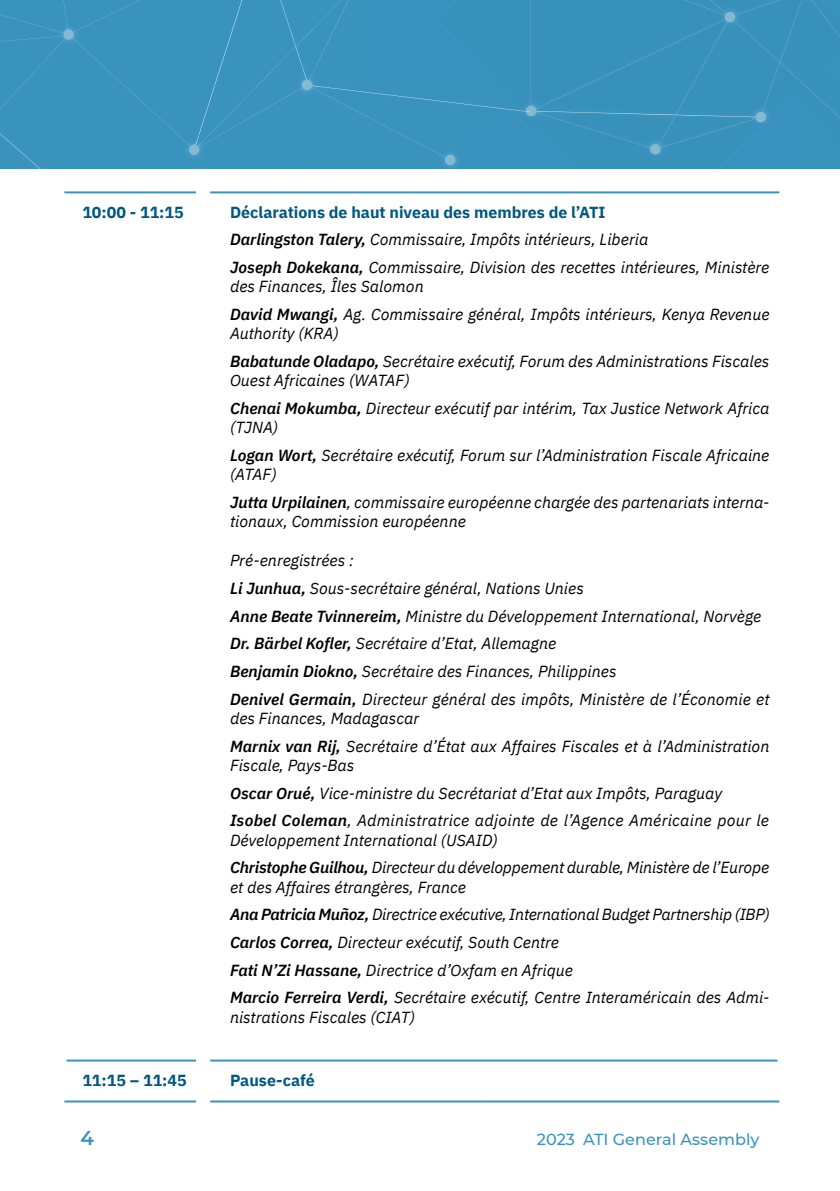
<style>
.page{position:relative;width:840px;height:1191px;background:#fff}
.page>*{position:absolute;margin:0;border:0;box-sizing:border-box;transform-origin:0 0}
.t1{font:600 20px "Montserrat";color:#3a93be}
.t2{font:italic 16px/27.8px "IBM Plex Sans";color:#000}
.t3{font:700 16px "IBM Plex Sans";color:#005880}
.t4{font:500 16px "Montserrat";color:#3a93be}
.s1{font-weight:700;font-style:normal;color:#005880}
.s2{font-weight:600}
</style>
<div class="page">
<div style="left:0;top:0;width:839px;height:168px;background:#3a93bd"></div>
<hr style="left:64px;top:191px;width:132px;height:2px;background:#3a93be">
<hr style="left:210px;top:191px;width:271px;height:2px;background:#3a93be">
<hr style="left:481px;top:191px;width:298px;height:2px;background:#3a93be">
<hr style="left:66px;top:1059px;width:130px;height:2px;background:#3a93be">
<hr style="left:210px;top:1059px;width:271px;height:2px;background:#3a93be">
<hr style="left:481px;top:1059px;width:296px;height:2px;background:#3a93be">
<hr style="left:64px;top:1100px;width:132px;height:2px;background:#3a93be">
<hr style="left:210px;top:1100px;width:271px;height:2px;background:#3a93be">
<hr style="left:481px;top:1100px;width:298px;height:2px;background:#3a93be">
<p class="t3" style="left:82px;top:199px;width:103px">10:00 - 11:15</p>
<p class="t2" style="left:230px;top:197px;width:540px"><span class="s1">Déclarations de haut niveau des membres de l’ATI<br></span><span class="s2">Darlingston Talery,</span> Commissaire, Impôts intérieurs, Liberia<br><span class="s2">Joseph Dokekana,</span> Commissaire, Division des recettes intérieures, Ministère</p>
<p class="t2" style="left:230px;top:271px;width:540px">des Finances, Îles Salomon<br><span class="s2">David Mwangi,</span> Ag. Commissaire général, Impôts intérieurs, Kenya Revenue</p>
<p class="t2" style="left:230px;top:318px;width:540px">Authority (KRA)<br><span class="s2">Babatunde Oladapo,</span> Secrétaire exécutif, Forum des Administrations Fiscales</p>
<p class="t2" style="left:230px;top:365px;width:540px">Ouest Africaines (WATAF)<br><span class="s2">Chenai Mokumba,</span> Directeur exécutif par intérim, Tax Justice Network Africa</p>
<p class="t2" style="left:230px;top:412px;width:540px">(TJNA)<br><span class="s2">Logan Wort,</span> Secrétaire exécutif, Forum sur l’Administration Fiscale Africaine</p>
<p class="t2" style="left:230px;top:459px;width:540px">(ATAF)<br><span class="s2">Jutta Urpilainen</span>, commissaire européenne chargée des partenariats interna-</p>
<p class="t2" style="left:230px;top:506px;width:237px">tionaux, Commission européenne</p>
<p class="t2" style="left:230px;top:545px;width:540px">Pré-enregistrées :<br><span class="s2">Li Junhua,</span> Sous-secrétaire général, Nations Unies<br><span class="s2">Anne Beate Tvinnereim,</span> Ministre du Développement International, Norvège <span class="s2">Dr. Bärbel Kofler,</span> Secrétaire d’Etat, Allemagne<br><span class="s2">Benjamin Diokno,</span> Secrétaire des Finances, Philippines<br><span class="s2">Denivel Germain,</span> Directeur général des impôts, Ministère de l’Économie et</p>
<p class="t2" style="left:230px;top:703px;width:540px">des Finances, Madagascar<br><span class="s2">Marnix van Rij,</span> Secrétaire d’État aux Affaires Fiscales et à l’Administration</p>
<p class="t2" style="left:230px;top:750px;width:540px">Fiscale, Pays-Bas<br><span class="s2">Oscar Orué,</span> Vice-ministre du Secrétariat d’Etat aux Impôts, Paraguay<br><span class="s2">Isobel Coleman</span>, Administratrice adjointe de l’Agence Américaine pour le</p>
<p class="t2" style="left:230px;top:824px;width:540px">Développement International (USAID)<br><span class="s2">Christophe Guilhou,</span> Directeur du développement durable, Ministère de l’Europe</p>
<p class="t2" style="left:230px;top:871px;width:541px">et des Affaires étrangères, France<br><span class="s2">Ana Patricia Muñoz,</span> Directrice exécutive, International Budget Partnership (IBP)<br><span class="s2">Carlos Correa,</span> Directeur exécutif, South Centre<br><span class="s2">Fati N’Zi Hassane,</span> Directrice d’Oxfam en Afrique<br><span class="s2">Marcio Ferreira Verdi,</span> Secrétaire exécutif, Centre Interaméricain des Admi-</p>
<p class="t2" style="left:230px;top:1001px;width:186px">nistrations Fiscales (CIAT)</p>
<p class="t3" style="left:82px;top:1067px;width:106px">11:15 – 11:45</p>
<p class="t3" style="left:230px;top:1067px;width:86px">Pause-café</p>
<p class="t1" style="left:80px;top:1123px;width:15px">4</p>
<p class="t4" style="left:536px;top:1128px;width:224px">2023 ATI General Assembly</p>
</div>
